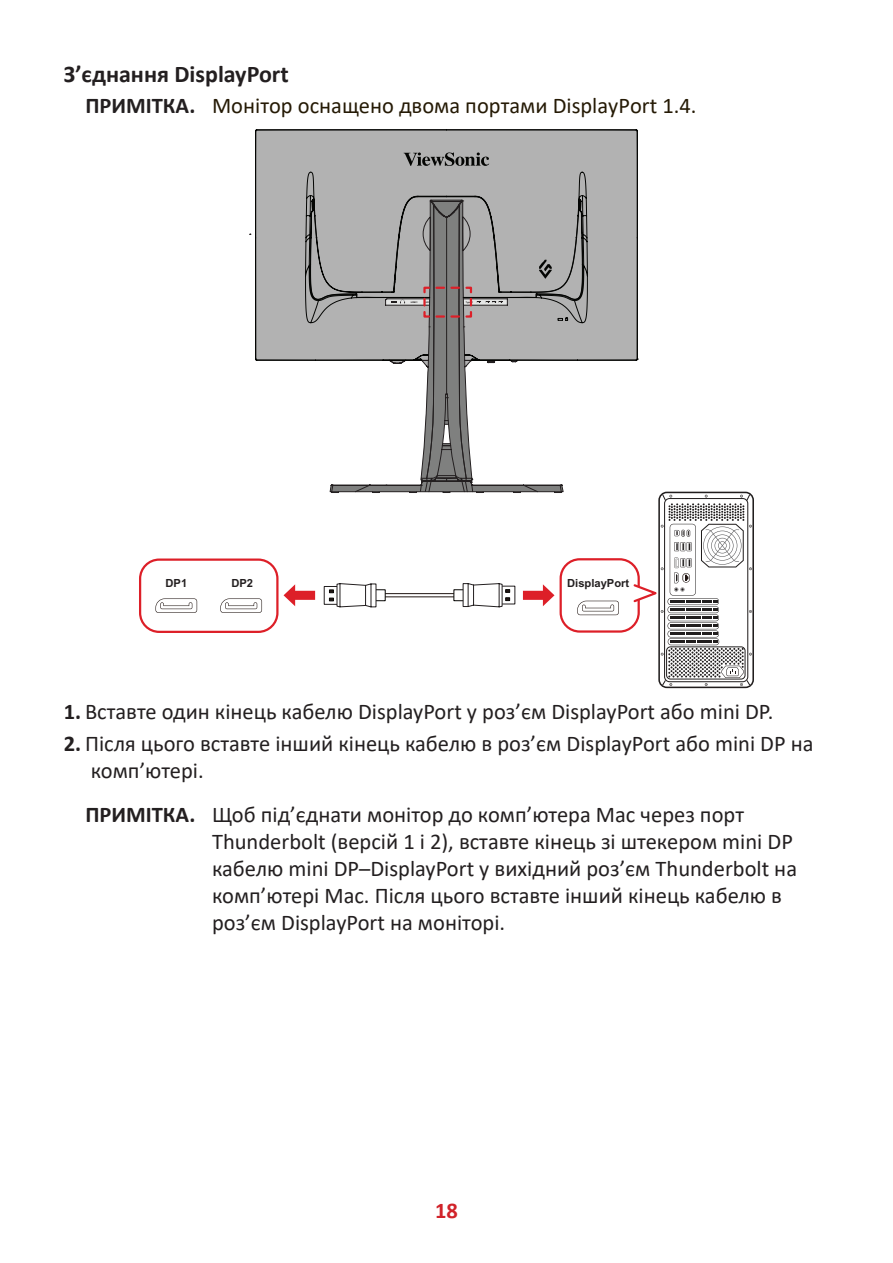
<style>
.page{position:relative;width:893px;height:1263px;background:#fff}
.page>*{position:absolute;margin:0;border:0;box-sizing:border-box;transform-origin:0 0}
.t1{font:700 24px "Calibri";color:#231f20}
.t2{font:22.5px/27px "Calibri";color:#231f20}
.t3{font:22.5px "Calibri";color:#251a05}
.t4{font:700 22.5px "Calibri";color:#d1232a}
.t5{font:700 11.25px "Arial";color:#231f20}
.t6{font:700 2.25px "Arial";color:#211e1e}
.s1{font-weight:700;color:#231f20}
.s2{font-weight:700}
</style>
<div class="page">
<div style="left:560px;top:558px;width:80px;height:75px;border:2px solid #dd1f28;border-radius:19px"></div>
<div style="left:139px;top:558px;width:140px;height:75px;border:2px solid #dd1f28;border-radius:19px"></div>
<svg style="left:283px;top:584px;width:33px;height:22px"></svg>
<svg style="left:522px;top:584px;width:33px;height:22px"></svg>
<svg style="left:385px;top:593px;width:69px;height:4px"></svg>
<svg style="left:632px;top:492px;width:122px;height:196px"></svg>
<svg style="left:577px;top:601px;width:42px;height:14px"></svg>
<svg style="left:155px;top:598px;width:42px;height:15px"></svg>
<svg style="left:220px;top:598px;width:42px;height:15px"></svg>
<div style="left:375px;top:589px;width:10px;height:12px;border:1px solid #070604"></div>
<div style="left:324px;top:586px;width:15px;height:19px;background:#fff;border:1px solid #231f20"></div>
<svg style="left:329px;top:583px;width:48px;height:24px"></svg>
<div style="left:454px;top:589px;width:10px;height:12px;border:1px solid #070604"></div>
<svg style="left:510px;top:586px;width:5px;height:18px"></svg>
<svg style="left:463px;top:583px;width:47px;height:24px"></svg>
<svg style="left:330px;top:361px;width:233px;height:131px"></svg>
<svg style="left:255px;top:130px;width:383px;height:230px;background:#a7a7a7"></svg>
<svg style="left:539px;top:260px;width:13px;height:19px"></svg>
<svg style="left:404px;top:152px;width:85px;height:14px"></svg>
<svg style="left:385px;top:285px;width:123px;height:34px;background:#998f8f"></svg>
<p class="t1" style="left:64px;top:57px;width:227px">З’єднання DisplayPort</p>
<p class="t3" style="left:85px;top:90px;width:613px"><span class="s1">ПРИМІТКА.</span> Монітор оснащено двома портами DisplayPort 1.4.</p>
<p class="t6" style="left:411px;top:300px;width:8px">HDMI1</p>
<p class="t6" style="left:425px;top:300px;width:8px">HDMI2</p>
<p class="t6" style="left:466px;top:300px;width:9px">Type C</p>
<p class="t5" style="left:166px;top:575px;width:23px">DP1</p>
<p class="t5" style="left:231px;top:575px;width:23px">DP2</p>
<p class="t5" style="left:567px;top:575px;width:64px">DisplayPort</p>
<p class="t2" style="left:64px;top:698px;width:711px"><span class="s2">1.</span> Вставте один кінець кабелю DisplayPort у роз’єм DisplayPort або mini DP.</p>
<p class="t2" style="left:91px;top:729px;width:724px;text-indent:-27px"><span class="s2">2.</span> Після цього вставте інший кінець кабелю в роз’єм DisplayPort або mini DP на комп’ютері.</p>
<p class="t2" style="left:212px;top:800px;width:586px;text-indent:-127px"><span class="s2">ПРИМІТКА.</span> Щоб під’єднати монітор до комп’ютера Mac через порт Thunderbolt (версій 1 і 2), вставте кінець зі штекером mini DP кабелю mini DP–DisplayPort у вихідний роз’єм Thunderbolt на комп’ютері Mac. Після цього вставте інший кінець кабелю в роз’єм DisplayPort на моніторі.</p>
<p class="t4" style="left:435px;top:1194px;width:24px">18</p>
</div>
